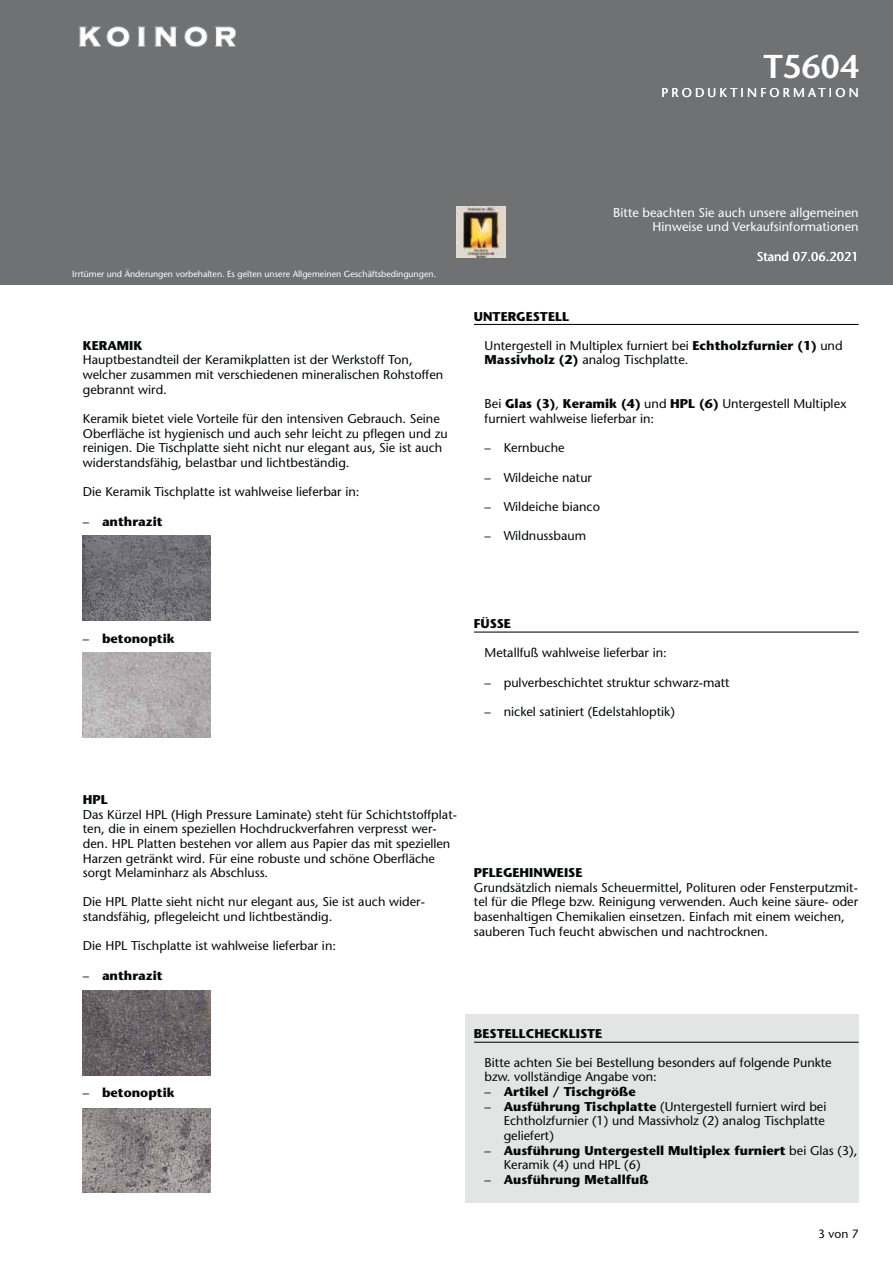
<style>
.page{position:relative;width:893px;height:1263px;background:#fff}
.page>*{position:absolute;margin:0;border:0;box-sizing:border-box;transform-origin:0 0}
.t1{font:600 33px "Stone Sans";color:#fff}
.t2{font:12.75px/14.7px "Stone Sans";color:#040809}
.t3{font:700 12.75px/14.7px "Stone Sans";color:#040809}
.t4{font:12.75px/14.7px "Stone Sans";color:#fff;text-align:right}
.t5{font:12.75px "Stone Sans";letter-spacing:.25em;color:#fff}
.t6{font:12px "Stone Sans";color:#040809}
.t7{font:8.85px "Stone Sans";color:#fff}
.s1{font-weight:400}
.s2{font-weight:700}
</style>
<div class="page">
<div style="left:0;top:0;width:893px;height:285px;background:#707173"></div>
<img style="left:78px;top:26px;width:158px;height:21px">
<img style="left:457px;top:206px;width:49px;height:51px">
<div style="left:465px;top:1014px;width:393px;height:189px;background:#e3e4e4"></div>
<hr style="left:474px;top:1042px;width:385px;height:1px;background:#040809">
<img style="left:83px;top:536px;width:127px;height:85px">
<img style="left:83px;top:653px;width:127px;height:85px">
<img style="left:83px;top:991px;width:127px;height:85px">
<img style="left:83px;top:1108px;width:127px;height:85px">
<hr style="left:474px;top:324px;width:385px;height:1px;background:#040809">
<hr style="left:474px;top:632px;width:385px;height:1px;background:#040809">
<h1 class="t1" style="left:763px;top:54px;width:97px">T5604</h1>
<p class="t5" style="left:661px;top:88px;width:199px">PRODUKTINFORMATION</p>
<p class="t7" style="left:72px;top:270px;width:365px">Irrtümer und Änderungen vorbehalten. Es gelten unsere Allgemeinen Geschäftsbedingungen.</p>
<p class="t3" style="left:83px;top:339px;width:61px">KERAMIK</p>
<p class="t2" style="left:83px;top:354px;width:362px">Hauptbestandteil der Keramikplatten ist der Werkstoff Ton, welcher zusammen mit verschiedenen mineralischen Rohstoffen gebrannt wird.</p>
<p class="t2" style="left:83px;top:413px;width:366px">Keramik bietet viele Vorteile für den intensiven Gebrauch. Seine Oberfläche ist hygienisch und auch sehr leicht zu pflegen und zu reinigen. Die Tischplatte sieht nicht nur elegant aus, Sie ist auch widerstandsfähig, belastbar und lichtbeständig.</p>
<p class="t2" style="left:83px;top:486px;width:278px">Die Keramik Tischplatte ist wahlweise lieferbar in:</p>
<p class="t3" style="left:83px;top:515px;width:81px"><span class="s1">–</span> anthrazit</p>
<p class="t4" style="left:613px;top:206px;width:247px">Bitte beachten Sie auch unsere allgemeinen<br>Hinweise und Verkaufsinformationen</p>
<p class="t4" style="left:757px;top:251px;width:103px">Stand 07.06.2021</p>
<p class="t3" style="left:474px;top:310px;width:97px">UNTERGESTELL</p>
<p class="t2" style="left:485px;top:339px;width:359px">Untergestell in Multiplex furniert bei <span class="s2">Echtholzfurnier (1)</span> und<br><span class="s2">Massivholz (2)</span> analog Tischplatte.</p>
<p class="t2" style="left:485px;top:398px;width:364px">Bei <span class="s2">Glas (3)</span>, <span class="s2">Keramik (4)</span> und <span class="s2">HPL (6)</span> Untergestell Multiplex furniert wahlweise lieferbar in:</p>
<p class="t2" style="left:485px;top:442px;width:81px">– Kernbuche</p>
<p class="t2" style="left:485px;top:471px;width:109px">– Wildeiche natur</p>
<p class="t2" style="left:485px;top:501px;width:117px">– Wildeiche bianco</p>
<p class="t2" style="left:485px;top:530px;width:103px">– Wildnussbaum</p>
<p class="t3" style="left:83px;top:632px;width:93px"><span class="s1">–</span> betonoptik</p>
<p class="t3" style="left:474px;top:618px;width:39px">FÜSSE</p>
<p class="t2" style="left:485px;top:647px;width:184px">Metallfuß wahlweise lieferbar in:</p>
<p class="t2" style="left:485px;top:676px;width:247px">– pulverbeschichtet struktur schwarz-matt</p>
<p class="t2" style="left:485px;top:706px;width:192px">– nickel satiniert (Edelstahloptik)</p>
<p class="t3" style="left:83px;top:793px;width:27px">HPL</p>
<p class="t2" style="left:83px;top:808px;width:376px">Das Kürzel HPL (High Pressure Laminate) steht für Schichtstoffplat&shy;ten, die in einem speziellen Hochdruckverfahren verpresst wer&shy;den. HPL Platten bestehen vor allem aus Papier das mit speziellen Harzen getränkt wird. Für eine robuste und schöne Oberfläche sorgt Melaminharz als Abschluss.</p>
<p class="t2" style="left:83px;top:896px;width:343px">Die HPL Platte sieht nicht nur elegant aus, Sie ist auch wider&shy;standsfähig, pflegeleicht und lichtbeständig.</p>
<p class="t2" style="left:83px;top:940px;width:255px">Die HPL Tischplatte ist wahlweise lieferbar in:</p>
<p class="t3" style="left:83px;top:969px;width:81px"><span class="s1">–</span> anthrazit</p>
<p class="t3" style="left:474px;top:867px;width:110px">PFLEGEHINWEISE</p>
<p class="t2" style="left:474px;top:881px;width:386px">Grundsätzlich niemals Scheuermittel, Polituren oder Fensterputzmit&shy;tel für die Pflege bzw. Reinigung verwenden. Auch keine säure- oder basenhaltigen Chemikalien einsetzen. Einfach mit einem weichen, sauberen Tuch feucht abwischen und nachtrocknen.</p>
<p class="t3" style="left:83px;top:1086px;width:93px"><span class="s1">–</span> betonoptik</p>
<p class="t3" style="left:474px;top:1028px;width:130px">BESTELLCHECKLISTE</p>
<p class="t2" style="left:485px;top:1056px;width:349px">Bitte achten Sie bei Bestellung besonders auf folgende Punkte bzw. vollständige Angabe von:</p>
<p class="t3" style="left:485px;top:1086px;width:153px"><span class="s1">–</span> Artikel / Tischgröße</p>
<p class="t2" style="left:504px;top:1100px;width:324px;text-align:justify;text-indent:-19px">– <span class="s2">Ausführung Tischplatte</span> (Untergestell furniert wird bei Echtholzfurnier (1) und Massivholz (2) analog Tischplatte geliefert)</p>
<p class="t3" style="left:504px;top:1144px;width:355px;text-indent:-19px"><span class="s1">–</span> Ausführung Untergestell Multiplex furniert <span class="s1">bei Glas (3),<br>Keramik (4) und HPL (6)</span></p>
<p class="t3" style="left:485px;top:1173px;width:166px"><span class="s1">–</span> Ausführung Metallfuß</p>
<p class="t6" style="left:818px;top:1229px;width:42px">3 von 7</p>
</div>
